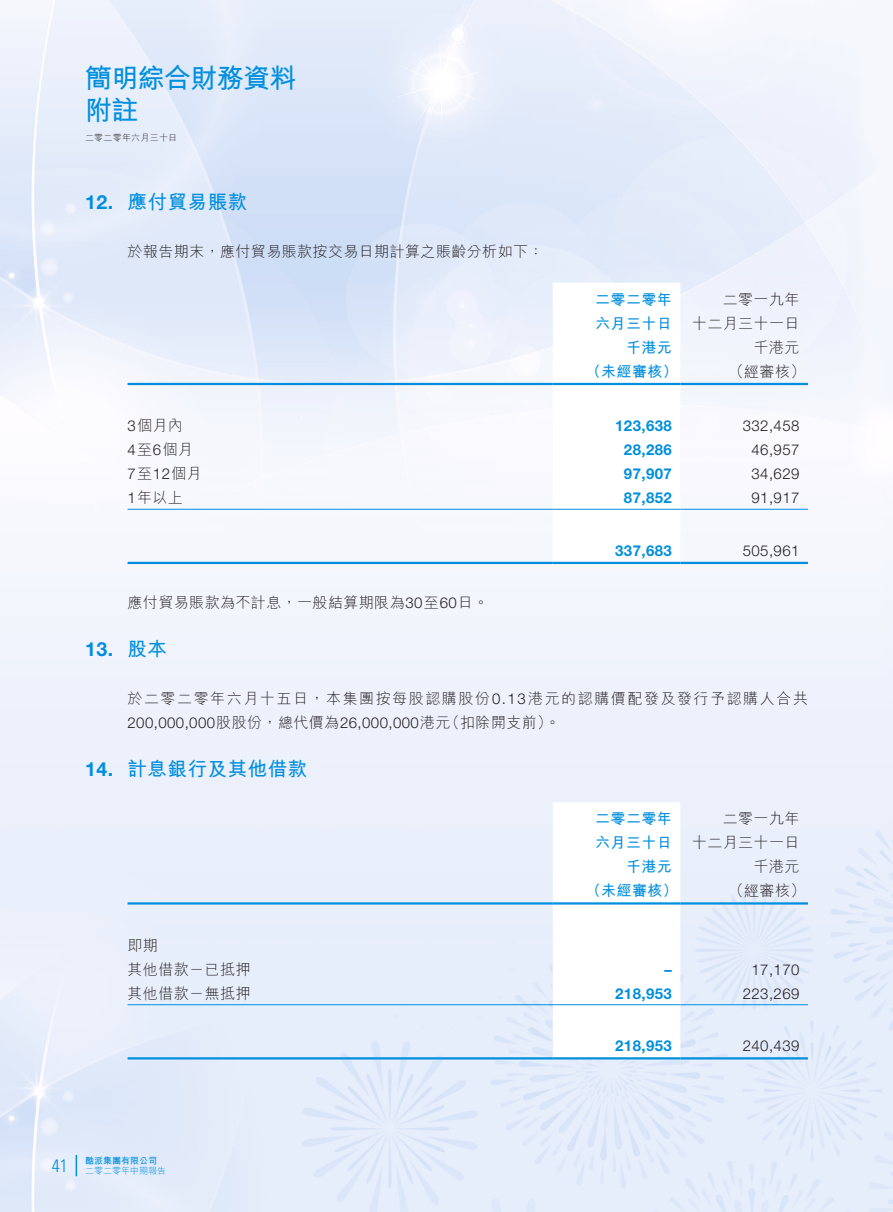
<style>
.page{position:relative;width:893px;height:1212px;background:#fff}
.page>*{position:absolute;margin:0;border:0;box-sizing:border-box;transform-origin:0 0}
.t1{font:700 27px/32.4px "M Hei HK";letter-spacing:-.025em;color:#008fde}
.t2{font:700 19.5px "M Hei HK";letter-spacing:.03em;color:#008fde}
.t3{font:700 19.5px "Helvetica Neue LT Std";color:#008fde}
.t4{font:300 15px/24px "M Hei HK";letter-spacing:.03em;color:#231f20;text-align:right}
.t5{font:300 15px "Helvetica Neue LT Std";letter-spacing:.03em;color:#231f20}
.t6{font:300 15px/24px "M Hei HK";letter-spacing:.105em;color:#231f20}
.t7{font:700 15px "Helvetica Neue LT Std";letter-spacing:.03em;color:#008fde}
.t8{font:700 15px/24px "M Hei HK";letter-spacing:.03em;color:#008fde}
.t9{font:700 9px "M Hei HK";color:#008fde}
.t10{font:300 9px "M Hei HK";letter-spacing:.03em;color:#231f20}
.t11{font:300 9px "M Hei HK";color:#008fde}
.s1{font-family:"Helvetica Neue LT Std"}
.s2{font-family:"M Hei HK"}
.s3{font-family:"Univers LT Std";font-weight:300;font-stretch:condensed;font-size:18px}
</style>
<div class="page">
<img style="left:0;top:0;width:893px;height:1212px">
<svg style="left:76px;top:1155px;width:1px;height:21px"></svg>
<svg style="left:553px;top:283px;width:127px;height:279px"></svg>
<hr style="left:128px;top:383px;width:425px;height:2px;background:#008fde">
<hr style="left:553px;top:383px;width:127px;height:2px;background:#008fde">
<hr style="left:680px;top:383px;width:128px;height:2px;background:#008fde">
<hr style="left:128px;top:509px;width:425px;height:1px;background:#008fde">
<hr style="left:553px;top:509px;width:127px;height:1px;background:#008fde">
<hr style="left:680px;top:509px;width:128px;height:1px;background:#008fde">
<hr style="left:128px;top:562px;width:425px;height:2px;background:#008fde">
<hr style="left:553px;top:562px;width:127px;height:2px;background:#008fde">
<hr style="left:680px;top:562px;width:128px;height:2px;background:#008fde">
<svg style="left:553px;top:802px;width:127px;height:255px"></svg>
<hr style="left:128px;top:902px;width:425px;height:2px;background:#008fde">
<hr style="left:553px;top:902px;width:127px;height:2px;background:#008fde">
<hr style="left:680px;top:902px;width:128px;height:2px;background:#008fde">
<hr style="left:128px;top:1004px;width:425px;height:1px;background:#008fde">
<hr style="left:553px;top:1004px;width:127px;height:1px;background:#008fde">
<hr style="left:680px;top:1004px;width:128px;height:1px;background:#008fde">
<hr style="left:128px;top:1057px;width:425px;height:2px;background:#008fde">
<hr style="left:553px;top:1057px;width:127px;height:2px;background:#008fde">
<hr style="left:680px;top:1057px;width:128px;height:2px;background:#008fde">
<h1 class="t1" style="left:85px;top:59px;width:213px">簡明綜合財務資料附註</h1>
<p class="t10" style="left:85px;top:133px;width:94px">二零二零年六月三十日</p>
<h2 class="t3" style="left:85px;top:190px;width:30px">12.</h2>
<h2 class="t2" style="left:128px;top:187px;width:121px">應付貿易賬款</h2>
<p class="t4" style="left:128px;top:239px;width:417px">於報告期末，應付貿易賬款按交易日期計算之賬齡分析如下：</p>
<p class="t8" style="left:595px;top:286px;width:78px">二零二零年六月三十日</p>
<p class="t4" style="left:692px;top:287px;width:109px">二零一九年<br>十二月三十一日千港元</p>
<p class="t8" style="left:626px;top:334px;width:47px">千港元</p>
<p class="t8" style="left:586px;top:358px;width:93px">（未經審核）</p>
<p class="t4" style="left:729px;top:359px;width:78px">（經審核(</p>
<h2 class="t3" style="left:85px;top:637px;width:30px">13.</h2>
<h2 class="t3" style="left:85px;top:757px;width:30px">14.</h2>
<p class="t4" style="left:128px;top:413px;width:57px"><span class="s1">3</span>個月內</p>
<p class="t7" style="left:615px;top:417px;width:58px">123,638</p>
<p class="t5" style="left:743px;top:417px;width:58px">332,458</p>
<p class="t4" style="left:128px;top:437px;width:67px"><span class="s1">4</span>至<span class="s1">6</span>個月</p>
<p class="t7" style="left:624px;top:441px;width:49px">28,286</p>
<p class="t5" style="left:751px;top:441px;width:49px">46,957</p>
<p class="t5" style="left:128px;top:465px;width:76px">7<span class="s2">至</span>12<span class="s2">個月</span></p>
<p class="t7" style="left:624px;top:465px;width:49px">97,907</p>
<p class="t5" style="left:751px;top:465px;width:49px">34,629</p>
<p class="t4" style="left:128px;top:485px;width:57px"><span class="s1">1</span>年以上</p>
<p class="t7" style="left:624px;top:489px;width:49px">87,852</p>
<p class="t5" style="left:751px;top:489px;width:49px">91,917</p>
<p class="t7" style="left:615px;top:541px;width:58px">337,683</p>
<p class="t5" style="left:743px;top:541px;width:58px">505,961</p>
<p class="t4" style="left:128px;top:590px;width:362px">應付貿易賬款為不計息，一般結算期限為<span class="s1">30</span>至<span class="s1">60</span>日。</p>
<h2 class="t2" style="left:128px;top:635px;width:41px">股本</h2>
<p class="t6" style="left:445px;top:686px;width:364px;text-indent:-317px">於二零二零年六月十五日，本集團按每股認購股份<span class="s1">0.13</span>港元的認購價配發及發行予認購人合共（扣除開支前。(</p>
<p class="t5" style="left:128px;top:714px;width:324px">200,000,000<span class="s2">股股份，總代價為</span>26,000,000<span class="s2">港元</span></p>
<h2 class="t2" style="left:128px;top:755px;width:181px">計息銀行及其他借款</h2>
<p class="t8" style="left:595px;top:805px;width:78px">二零二零年六月三十日</p>
<p class="t4" style="left:692px;top:806px;width:109px">二零一九年<br>十二月三十一日千港元</p>
<p class="t8" style="left:626px;top:853px;width:47px">千港元</p>
<p class="t8" style="left:586px;top:877px;width:93px">（未經審核）</p>
<p class="t4" style="left:729px;top:878px;width:78px">（經審核(</p>
<p class="t4" style="left:128px;top:933px;width:32px">即期</p>
<p class="t4" style="left:128px;top:957px;width:124px">其他借款－已抵押</p>
<p class="t4" style="left:128px;top:981px;width:124px">其他借款－無抵押</p>
<p class="t7" style="left:664px;top:960px;width:9px">–</p>
<p class="t5" style="left:751px;top:960px;width:49px">17,170</p>
<p class="t7" style="left:615px;top:984px;width:58px">218,953</p>
<p class="t5" style="left:743px;top:984px;width:58px">223,269</p>
<p class="t7" style="left:615px;top:1036px;width:58px">218,953</p>
<p class="t5" style="left:743px;top:1037px;width:58px">240,439</p>
<p class="t9" style="left:52px;top:1154px;width:107px"><span class="s3">41</span> 酷派集團有限公司</p>
<p class="t11" style="left:85px;top:1166px;width:82px">二零二零年中期報告</p>
</div>
